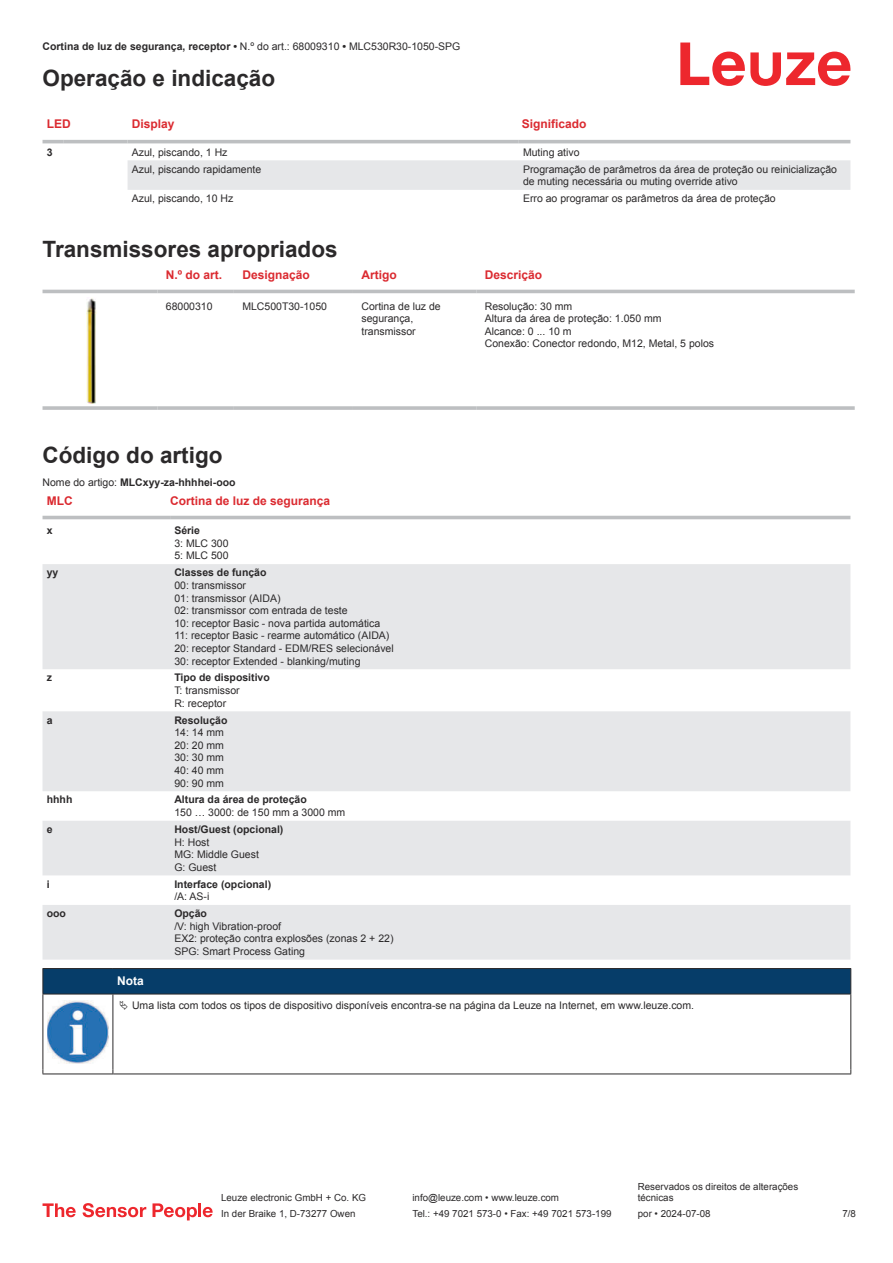
<style>
.page{position:relative;width:893px;height:1263px;background:#fff}
.page>*{position:absolute;margin:0;border:0;box-sizing:border-box;transform-origin:0 0}
.t1{font:700 22.5px "Arial";color:#2b292a}
.t2{font:700 12px "Arial";color:#db2a30}
.t3{font:700 12px "Arial";color:#fff}
.t4{font:10.5px/12.6px "Arial";color:#2b292a}
.t5{font:700 10.5px "Arial";color:#2b292a}
.t6{font:9.75px/11.7px "Arial";color:#2b292a}
.s1{font-weight:700}
.s2{font-weight:400}
</style>
<div class="page">
<svg style="left:680px;top:43px;width:170px;height:43px"></svg>
<svg style="left:43px;top:143px;width:807px;height:46px"></svg>
<div style="left:128px;top:160px;width:722px;height:30px;background:#e6e7e9"></div>
<hr style="left:43px;top:140px;width:21px;height:3px;background:#bdbfc1">
<hr style="left:64px;top:140px;width:64px;height:3px;background:#bdbfc1">
<hr style="left:128px;top:140px;width:391px;height:3px;background:#bdbfc1">
<hr style="left:519px;top:140px;width:331px;height:3px;background:#bdbfc1">
<svg style="left:43px;top:289px;width:812px;height:113px"></svg>
<hr style="left:43px;top:290px;width:114px;height:3px;background:#bdbfc1">
<hr style="left:157px;top:290px;width:77px;height:3px;background:#bdbfc1">
<hr style="left:234px;top:290px;width:119px;height:3px;background:#bdbfc1">
<hr style="left:353px;top:290px;width:123px;height:3px;background:#bdbfc1">
<hr style="left:476px;top:290px;width:379px;height:3px;background:#bdbfc1">
<svg style="left:43px;top:406px;width:114px;height:4px"></svg>
<hr style="left:157px;top:406px;width:77px;height:4px;background:#c7c8ca">
<hr style="left:234px;top:406px;width:119px;height:4px;background:#bdbfc1">
<svg style="left:353px;top:406px;width:123px;height:4px"></svg>
<hr style="left:476px;top:406px;width:379px;height:4px;background:#c7c8ca">
<img style="left:87px;top:297px;width:9px;height:107px">
<div style="left:43px;top:515px;width:807px;height:5px;background:#ebeced"></div>
<svg style="left:43px;top:564px;width:807px;height:396px;fill:#e6e7e9"></svg>
<hr style="left:43px;top:516px;width:127px;height:3px;background:#bdbfc1">
<hr style="left:170px;top:516px;width:680px;height:3px;background:#bdbfc1">
<svg style="left:43px;top:1203px;width:33px;height:14px"></svg>
<svg style="left:83px;top:1203px;width:63px;height:14px"></svg>
<svg style="left:153px;top:1203px;width:44px;height:17px"></svg>
<hr style="left:198px;top:1203px;width:3px;height:14px;background:#ed272d">
<svg style="left:203px;top:1207px;width:10px;height:10px"></svg>
<hr style="left:43px;top:994px;width:70px;height:1px;background:#2b292a">
<svg style="left:43px;top:968px;width:808px;height:26px"></svg>
<hr style="left:113px;top:994px;width:738px;height:1px;background:#2b292a">
<hr style="left:43px;top:994px;width:1px;height:75px;background:#2b292a">
<hr style="left:113px;top:994px;width:1px;height:75px;background:#2b292a">
<hr style="left:850px;top:994px;width:1px;height:75px;background:#2b292a">
<hr style="left:43px;top:1073px;width:70px;height:1px;background:#2b292a">
<hr style="left:113px;top:1073px;width:738px;height:1px;background:#2b292a">
<img style="left:47px;top:1000px;width:61px;height:63px">
<p class="t4" style="left:43px;top:41px;width:419px"><span class="s1">Cortina de luz de segurança, receptor •</span> N.º do art.: 68009310 <span class="s1">•</span> MLC530R30-1050-SPG</p>
<h1 class="t1" style="left:43px;top:70px;width:234px">Operação e indicação</h1>
<p class="t2" style="left:47px;top:119px;width:25px">LED</p>
<p class="t2" style="left:132px;top:119px;width:44px">Display</p>
<p class="t2" style="left:522px;top:119px;width:66px">Significado</p>
<p class="t5" style="left:47px;top:148px;width:7px">3</p>
<p class="t4" style="left:132px;top:147px;width:97px">Azul, piscando, 1 Hz</p>
<p class="t4" style="left:523px;top:147px;width:58px">Muting ativo</p>
<p class="t4" style="left:132px;top:163px;width:131px">Azul, piscando rapidamente</p>
<p class="t4" style="left:523px;top:163px;width:315px">Programação de parâmetros da área de proteção ou reinicialização de muting necessária ou muting override ativo</p>
<p class="t4" style="left:132px;top:193px;width:103px">Azul, piscando, 10 Hz</p>
<p class="t4" style="left:523px;top:193px;width:254px">Erro ao programar os parâmetros da área de proteção</p>
<h1 class="t1" style="left:43px;top:240px;width:297px">Transmissores apropriados</h1>
<p class="t2" style="left:166px;top:270px;width:58px">N.º do art.</p>
<p class="t2" style="left:242px;top:270px;width:69px">Designação</p>
<p class="t2" style="left:361px;top:270px;width:37px">Artigo</p>
<p class="t2" style="left:485px;top:270px;width:59px">Descrição</p>
<p class="t4" style="left:166px;top:301px;width:48px">68000310</p>
<p class="t4" style="left:242px;top:301px;width:86px">MLC500T30-1050</p>
<p class="t4" style="left:361px;top:301px;width:81px">Cortina de luz de segurança, transmissor</p>
<p class="t4" style="left:485px;top:301px;width:231px">Resolução: 30 mm<br>Altura da área de proteção: 1.050 mm<br>Alcance: 0 ... 10 m<br>Conexão: Conector redondo, M12, Metal, 5 polos</p>
<h1 class="t1" style="left:43px;top:446px;width:181px">Código do artigo</h1>
<p class="t5" style="left:43px;top:478px;width:195px"><span class="s2">Nome do artigo:</span> MLCxyy-za-hhhhei-ooo</p>
<p class="t2" style="left:47px;top:496px;width:27px">MLC</p>
<p class="t2" style="left:170px;top:496px;width:162px">Cortina de luz de segurança</p>
<p class="t5" style="left:47px;top:527px;width:7px">x</p>
<p class="t5" style="left:174px;top:527px;width:27px">Série</p>
<p class="t4" style="left:174px;top:538px;width:56px">3: MLC 300<br>5: MLC 500</p>
<p class="t5" style="left:47px;top:569px;width:13px">yy</p>
<p class="t5" style="left:174px;top:569px;width:94px">Classes de função</p>
<p class="t4" style="left:174px;top:580px;width:221px">00: transmissor<br>01: transmissor (AIDA)<br>02: transmissor com entrada de teste<br>10: receptor Basic - nova partida automática 11: receptor Basic - rearme automático (AIDA)<br>20: receptor Standard - EDM/RES selecionável 30: receptor Extended - blanking/muting</p>
<p class="t5" style="left:47px;top:674px;width:7px">z</p>
<p class="t5" style="left:174px;top:674px;width:97px">Tipo de dispositivo</p>
<p class="t4" style="left:174px;top:685px;width:67px">T: transmissor<br>R: receptor</p>
<p class="t5" style="left:47px;top:716px;width:7px">a</p>
<p class="t5" style="left:174px;top:716px;width:55px">Resolução</p>
<p class="t4" style="left:174px;top:727px;width:51px;text-align:justify">14: 14 mm 20: 20 mm 30: 30 mm 40: 40 mm 90: 90 mm</p>
<p class="t5" style="left:47px;top:796px;width:27px">hhhh</p>
<p class="t5" style="left:174px;top:796px;width:134px">Altura da área de proteção</p>
<p class="t4" style="left:174px;top:807px;width:173px">150 … 3000: de 150 mm a 3000 mm</p>
<p class="t5" style="left:47px;top:825px;width:7px">e</p>
<p class="t5" style="left:174px;top:825px;width:111px">Host/Guest (opcional)</p>
<p class="t4" style="left:174px;top:836px;width:86px">H: Host<br>MG: Middle Guest<br>G: Guest</p>
<p class="t5" style="left:47px;top:880px;width:4px">i</p>
<p class="t5" style="left:174px;top:880px;width:98px">Interface (opcional)</p>
<p class="t4" style="left:174px;top:891px;width:37px">/A: AS-i</p>
<p class="t5" style="left:47px;top:909px;width:21px">ooo</p>
<p class="t5" style="left:174px;top:909px;width:34px">Opção</p>
<p class="t4" style="left:174px;top:921px;width:221px">/V: high Vibration-proof<br>EX2: proteção contra explosões (zonas 2 + 22)<br>SPG: Smart Process Gating</p>
<p class="t3" style="left:117px;top:977px;width:28px">Nota</p>
<p class="t4" style="left:132px;top:1000px;width:564px">Uma lista com todos os tipos de dispositivo disponíveis encontra-se na página da Leuze na Internet, em www.leuze.com.</p>
<p class="t6" style="left:221px;top:1193px;width:146px">Leuze electronic GmbH + Co. KG</p>
<p class="t6" style="left:412px;top:1193px;width:148px">info@leuze.com • www.leuze.com</p>
<p class="t6" style="left:638px;top:1181px;width:162px">Reservados os direitos de alterações técnicas</p>
<p class="t6" style="left:221px;top:1209px;width:136px">In der Braike 1, D-73277 Owen</p>
<p class="t6" style="left:412px;top:1209px;width:201px">Tel.: +49 7021 573-0 • Fax: +49 7021 573-199</p>
<p class="t6" style="left:638px;top:1209px;width:74px">por • 2024-07-08</p>
<p class="t6" style="left:842px;top:1209px;width:15px">7 /8</p>
</div>
